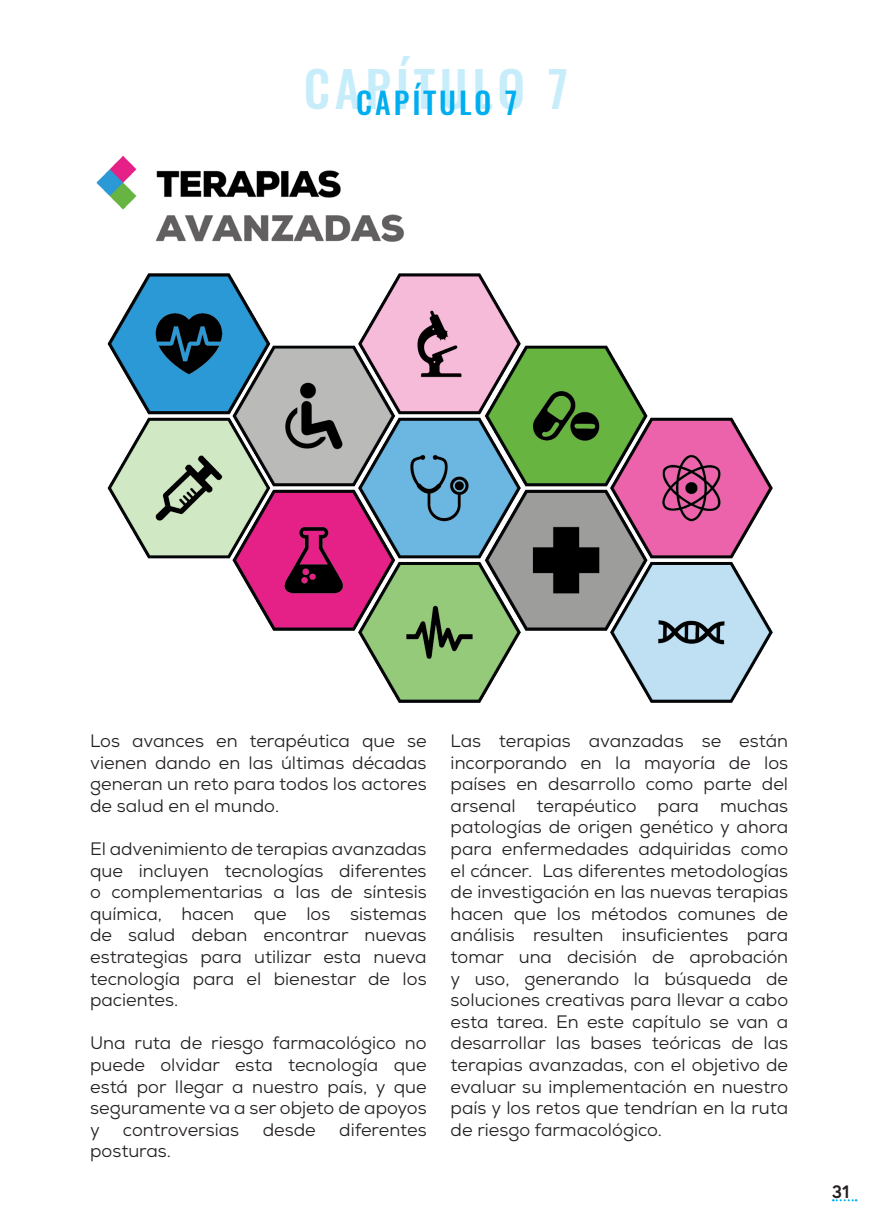
<style>
.page{position:relative;width:879px;height:1219px;background:#fff}
.page>*{position:absolute;margin:0;border:0;box-sizing:border-box;transform-origin:0 0}
.t1{font:500 49.2px "Oswald";letter-spacing:.1em;color:#00aeef}
.t2{font:500 30px "Oswald";letter-spacing:.1em;color:#00aeef}
.t3{font:18px/21.6px "Nexa";color:#231f20;text-align:justify}
.t4{font:700 18px "Europa";color:#231f20}
</style>
<div class="page">
<svg style="left:833px;top:1199px;width:23px;height:2px"></svg>
<img style="left:107px;top:273px;width:665px;height:430px">
<img style="left:96px;top:155px;width:308px;height:87px">
<h1 class="t1" style="left:303px;top:55px;width:266px">CAPÍTULO 7</h1>
<p class="t2" style="left:356px;top:82px;width:163px">CAPÍTULO 7</p>
<p class="t3" style="left:90px;top:730px;width:338px">Los avances en terapéutica que se vienen dando en las últimas décadas generan un reto para todos los actores de salud en el mundo.</p>
<p class="t3" style="left:90px;top:838px;width:338px">El advenimiento de terapias avanzadas que incluyen tecnologías diferentes o complementarias a las de síntesis química, hacen que los sistemas de salud deban encontrar nuevas estrategias para utilizar esta nueva tecnología para el bienestar de los pacientes.</p>
<p class="t3" style="left:90px;top:1032px;width:338px">Una ruta de riesgo farmacológico no puede olvidar esta tecnología que está por llegar a nuestro país, y que seguramente va a ser objeto de apoyos y</p>
<p class="t3" style="left:123px;top:1119px;width:118px">controversias</p>
<p class="t3" style="left:263px;top:1119px;width:54px">desde</p>
<p class="t3" style="left:339px;top:1119px;width:89px">diferentes</p>
<p class="t3" style="left:90px;top:1140px;width:82px">posturas.</p>
<p class="t3" style="left:451px;top:730px;width:339px">Las terapias avanzadas se están incorporando en la mayoría de los países en desarrollo como parte del arsenal terapéutico para muchas patologías de origen genético y ahora para enfermedades adquiridas como el cáncer. Las diferentes metodologías de investigación en las nuevas terapias hacen que los métodos comunes de análisis resulten insuficientes para tomar una decisión de aprobación y uso, generando la búsqueda de soluciones creativas para llevar a cabo esta tarea. En este capítulo se van a desarrollar las bases teóricas de las terapias avanzadas, con el objetivo de evaluar su implementación en nuestro país y los retos que tendrían en la ruta de riesgo farmacológico.</p>
<p class="t4" style="left:832px;top:1180px;width:20px">31</p>
</div>
